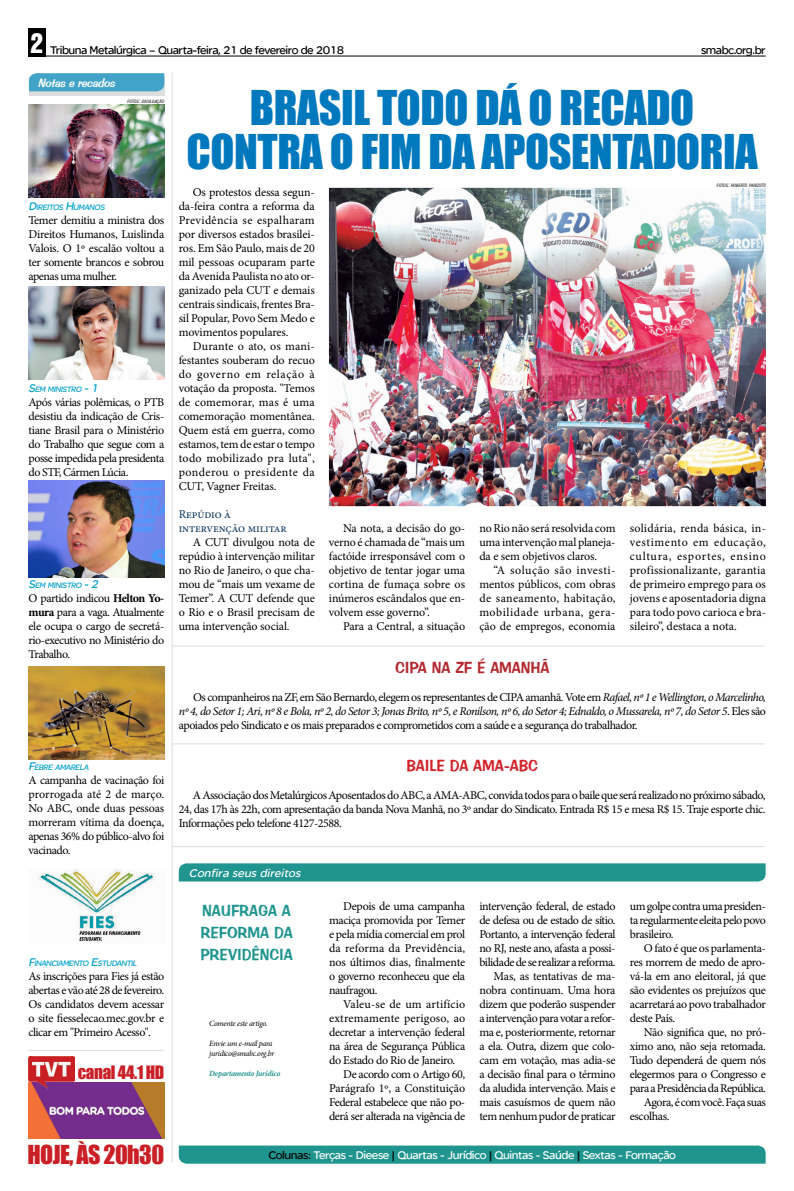
<style>
.page{position:relative;width:794px;height:1191px;background:#fff}
.page>*{position:absolute;margin:0;border:0;box-sizing:border-box;transform-origin:0 0}
.t1{font:44px/44px "Impact";letter-spacing:-.01em;color:#0078be;text-align:center}
.t2{font:24px "Impact";letter-spacing:-.025em;color:#c91f25}
.t3{font:17px "Impact";color:#c91f25}
.t4{font:16px/22px "Impress BT";letter-spacing:-.01em;color:#20958f;text-align:justify}
.t5{font:16px "Impress BT";letter-spacing:-.01em;color:#b32a30}
.t6{font:16px "Impress BT";letter-spacing:-.01em;color:#d2232a}
.t7{font:12px/14px "Minion Pro";letter-spacing:-.03em;color:#000;text-align:justify}
.t8{font:12px "SE Optimist Semi";letter-spacing:-.035em;color:#fff}
.t9{font:12px "SE Optimist Semi";letter-spacing:-.04em;color:#000}
.t10{font:12px/14px "Minion Pro";letter-spacing:-.01em;color:#0e385e}
.t11{font:12px "Minion Pro";letter-spacing:-.005em;color:#000}
.t12{font:12px "Minion Pro";letter-spacing:.01em;color:#000}
.t13{font:italic 12px "SE Optimist Semi";color:#fff}
.t14{font:italic 12px "Impress BT";color:#fff}
.t15{font:italic 8.4px "SE Optimist Semi";color:#00a1cb}
.t16{font:italic 8px/10px "Minion Pro";letter-spacing:-.04em;color:#000}
.t17{font:italic 700 8px "Minion Pro";letter-spacing:-.035em;color:#20958f}
.t18{font:italic condensed 4.4px "Swiss 721 BT";color:#000}
.s1{font-family:"Helvetica Inserat";font-size:25px;color:#fff}
.s2{font-size:6.2px}
.s3{font-size:12px}
.s4{font-weight:700}
.s5{font-style:italic}
.s6{color:#000}
</style>
<div class="page">
<img style="left:28px;top:666px;width:137px;height:93px">
<img style="left:37px;top:870px;width:118px;height:72px">
<div style="left:29px;top:78px;width:135px;height:18px;background:linear-gradient(to right,#dcddde,#dcddde)"></div>
<div style="left:29px;top:73px;width:135px;height:18px;background:#40a3c7"></div>
<img style="left:28px;top:104px;width:136px;height:94px">
<img style="left:28px;top:286px;width:136px;height:94px">
<img style="left:28px;top:481px;width:136px;height:97px">
<div style="left:28px;top:28px;width:17px;height:28px;background:#000"></div>
<hr style="left:28px;top:56px;width:737px;height:1px;background:#000">
<hr style="left:172px;top:73px;width:1px;height:1089px;background:#dcddde">
<hr style="left:28px;top:1050px;width:136px;height:1px;background:#dcddde">
<img style="left:28px;top:1082px;width:136px;height:56px">
<img style="left:29px;top:1056px;width:46px;height:32px">
<hr style="left:172px;top:846px;width:592px;height:1px;background:#dcddde">
<hr style="left:172px;top:743px;width:592px;height:1px;background:#dcddde">
<hr style="left:172px;top:645px;width:592px;height:1px;background:#dcddde">
<img style="left:329px;top:188px;width:437px;height:318px">
<div style="left:179px;top:1145px;width:586px;height:18px;background:#20958f"></div>
<div style="left:179px;top:863px;width:586px;height:18px;background:#20958f"></div>
<p class="t9" style="left:30px;top:43px;width:316px"><span class="s1">2</span> Tribuna Metalúrgica – Quarta-feira, 21 de fevereiro de 2018</p>
<p class="t9" style="left:701px;top:43px;width:66px">smabc.org.br</p>
<p class="t14" style="left:38px;top:75px;width:82px">Notaserecados</p>
<p class="t18" style="left:127px;top:99px;width:38px">FOTOS<span class="s2">:</span> DIVULGAÇÃO</p>
<p class="t15" style="left:28px;top:203px;width:79px"><span class="s3">D</span>IREITOS <span class="s3">H</span>UMANOS</p>
<p class="t7" style="left:28px;top:213px;width:137px">Temer demitiu a ministra dos Direitos Humanos, Luislinda Valois. O 1º escalão voltou a ter somente brancos e sobrou apenas uma mulher.</p>
<p class="t15" style="left:28px;top:385px;width:74px"><span class="s3">S</span>EM MINISTRO <span class="s3">-1</span></p>
<p class="t7" style="left:28px;top:395px;width:137px">Após várias polêmicas, o PTB desistiu da indicação de Cris&shy;tiane Brasil para o Ministério do Trabalho que segue com a posse impedida pela presidenta do STF, Cármen Lúcia.</p>
<p class="t15" style="left:28px;top:581px;width:74px"><span class="s3">S</span>EM MINISTRO <span class="s3">-2</span></p>
<p class="t7" style="left:28px;top:591px;width:137px">O partido indicou <span class="s4">Helton Yo&shy;mura</span> para a vaga. Atualmente ele ocupa o cargo de secretá&shy;rio-executivo no Ministério do Trabalho.</p>
<p class="t15" style="left:28px;top:763px;width:63px"><span class="s3">F</span>EBRE AMARELA</p>
<p class="t7" style="left:28px;top:773px;width:137px">A campanha de vacinação foi prorrogada até 2 de março.<br>No ABC, onde duas pessoas morreram vítima da doença, apenas 36% do público-alvo foi vacinado.</p>
<p class="t15" style="left:28px;top:959px;width:112px"><span class="s3">F</span>INANCIAMENTO <span class="s3">E</span>STUDANTIL</p>
<p class="t7" style="left:28px;top:969px;width:137px">As inscrições para Fies já estão abertas e vão até 28 de fevereiro.<br>Os candidatos devem acessar o site fiesselecao.mec.gov.br e clicar em "Primeiro Acesso".</p>
<h3 class="t3" style="left:78px;top:1059px;width:88px">CANAL 44.1 HD</h3>
<h2 class="t2" style="left:28px;top:1135px;width:138px">HOJE, ÀS 20H30</h2>
<h1 class="t1" style="left:187px;top:85px;width:572px">BRASIL TODO DÁ O RECADO<br>CONTRA O FIM DA APOSENTADORIA</h1>
<p class="t7" style="left:179px;top:185px;width:138px;text-indent:14px">Os protestos dessa segun&shy;da-feira contra a reforma da Previdência se espalharam por diversos estados brasilei&shy;ros. Em São Paulo, mais de 20 mil pessoas ocuparam parte da Avenida Paulista no ato or&shy;ganizado pela CUT e demais centrais sindicais, frentes Bra&shy;sil Popular, Povo Sem Medo e movimentos populares.</p>
<p class="t7" style="left:179px;top:339px;width:138px;text-indent:14px">Durante o ato, os mani&shy;festantes souberam do recuo do governo em relação à votação da proposta. "Temos de comemorar, mas é uma comemoração momentânea.<br>Quem está em guerra, como estamos, tem de estar o tempo todo mobilizado pra luta", ponderou o presidente da CUT, Vagner Freitas.</p>
<p class="t10" style="left:179px;top:507px;width:110px">Repúdio à intervenção militar</p>
<p class="t7" style="left:179px;top:535px;width:138px;text-indent:14px">A CUT divulgou nota de repúdio à intervenção militar no Rio de Janeiro, o que cha&shy;mou de “mais um vexame de Temer”. A CUT defende que o Rio e o Brasil precisam de uma intervenção social.</p>
<p class="t7" style="left:329px;top:521px;width:138px;text-indent:14px">Na nota, a decisão do go&shy;verno é chamada de “mais um factóide irresponsável com o objetivo de tentar jogar uma cortina de fumaça sobre os inúmeros escândalos que en&shy;volvem esse governo”.</p>
<p class="t7" style="left:343px;top:619px;width:123px">Para a Central, a situação</p>
<p class="t18" style="left:717px;top:183px;width:51px">FOTOS<span class="s2">:</span> ROBERTO PARIZOTTI</p>
<p class="t7" style="left:479px;top:521px;width:138px">no Rio não será resolvida com uma intervenção mal planeja&shy;da e sem objetivos claros.</p>
<p class="t7" style="left:479px;top:563px;width:138px;text-indent:14px">“A solução são investi&shy;mentos públicos, com obras de saneamento, habitação, mobilidade urbana, gera&shy;ção de empregos, economia</p>
<p class="t7" style="left:629px;top:521px;width:138px">solidária, renda básica, in&shy;vestimento em educação, cultura, esportes, ensino profissionalizante, garantia de primeiro emprego para os jovens e aposentadoria digna para todo povo carioca e bra&shy;sileiro”, destaca a nota.</p>
<h3 class="t5" style="left:395px;top:657px;width:156px">CIPA NA ZF É AMANHÃ</h3>
<p class="t7" style="left:179px;top:690px;width:588px;text-indent:14px">Os companheiros na ZF, em São Bernardo, elegem os representantes de CIPA amanhã. Vote em <span class="s5">Rafael, nº 1 e Wellington, o Marcelinho, nº 4, do Setor 1; Ari, nº 8 e Bola, nº 2, do Setor 3; Jonas Brito, nº 5, e Ronilson, nº 6, do Setor 4; Ednaldo, o Mussarela, nº 7, do Setor 5</span>. Eles são apoiados pelo Sindicato e os mais preparados e comprometidos com a saúde e a segurança do trabalhador.</p>
<h3 class="t6" style="left:406px;top:755px;width:78px">BAILE DA AMA</h3>
<h3 class="t6" style="left:503px;top:755px;width:35px">-ABC</h3>
<p class="t7" style="left:179px;top:788px;width:588px;text-indent:14px">A Associação dos Metalúrgicos Aposentados do ABC, a AMA-ABC, convida todos para o baile que será realizado no próximo sábado, 24, das 17h às 22h, com apresentação da banda Nova Manhã, no 3º andar do Sindicato. Entrada R$ 15 e mesa R$ 15. Traje esporte chic.<br>Informações pelo telefone 4127-2588.</p>
<p class="t13" style="left:189px;top:866px;width:116px">Confira seus direitos</p>
<h3 class="t4" style="left:200px;top:899px;width:94px">NAUFRAGA A REFORMA DA PREVIDÊNCIA</h3>
<p class="t16" style="left:209px;top:1018px;width:60px">Comente este artigo.</p>
<p class="t16" style="left:209px;top:1038px;width:67px">Envie um e-mail para juridico@smabc.org.br</p>
<p class="t17" style="left:209px;top:1067px;width:73px">Departamento Jurídico</p>
<p class="t7" style="left:329px;top:899px;width:138px;text-indent:14px">Depois de uma campanha maciça promovida por Temer e pela mídia comercial em prol da reforma da Previdência, nos últimos dias, finalmente o governo reconheceu que ela naufragou.</p>
<p class="t12" style="left:343px;top:996px;width:123px">Valeu-se de um artifício</p>
<p class="t7" style="left:329px;top:1011px;width:138px">extremamente perigoso, ao</p>
<p class="t7" style="left:329px;top:1025px;width:138px">decretar a intervenção federal</p>
<p class="t7" style="left:329px;top:1039px;width:138px">na área de Segurança Pública</p>
<p class="t7" style="left:329px;top:1053px;width:128px">do Estado do Rio de Janeiro.</p>
<p class="t7" style="left:343px;top:1067px;width:123px">De acordo com o Artigo 60,</p>
<p class="t11" style="left:329px;top:1080px;width:138px">Parágrafo 1º, a Constituição</p>
<p class="t7" style="left:329px;top:1095px;width:138px">Federal estabelece que não po-</p>
<p class="t7" style="left:329px;top:1109px;width:138px">derá ser alterada na vigência de</p>
<p class="t7" style="left:479px;top:899px;width:138px;text-align:right">intervenção federal, de estado de defesa ou de estado de sítio.<br>Portanto, a intervenção federal no RJ, neste ano, afasta a possi&shy;bilidade de se realizar a reforma.<br>Mas, as tentativas de ma&shy;nobra continuam. Uma hora dizem que poderão suspender a intervenção para votar a refor&shy;ma e, posteriormente, retornar a ela. Outra, dizem que colo&shy;cam em votação, mas adia-se a decisão final para o término da aludida intervenção. Mais e mais casuísmos de quem não tem nenhum pudor de praticar</p>
<p class="t7" style="left:630px;top:899px;width:138px">um golpe contra uma presiden&shy;ta regularmente eleita pelo povo brasileiro.</p>
<p class="t7" style="left:630px;top:941px;width:138px;text-indent:14px">O fato é que os parlamenta&shy;res morrem de medo de apro&shy;vá-la em ano eleitoral, já que são evidentes os prejuízos que acarretará ao povo trabalhador deste País.</p>
<p class="t7" style="left:644px;top:1025px;width:123px">Não significa que, no pró-</p>
<p class="t7" style="left:630px;top:1039px;width:138px">ximo ano, não seja retomada.</p>
<p class="t7" style="left:630px;top:1053px;width:138px">Tudo dependerá de quem nós</p>
<p class="t7" style="left:630px;top:1067px;width:138px">elegermos para o Congresso e</p>
<p class="t7" style="left:630px;top:1081px;width:138px">para a Presidência da República.</p>
<p class="t7" style="left:644px;top:1095px;width:123px">Agora, é com você. Faça suas</p>
<p class="t7" style="left:630px;top:1109px;width:41px">escolhas.</p>
<p class="t8" style="left:268px;top:1148px;width:409px"><span class="s6">Colunas:</span> Terças - Dieese <span class="s6">|</span> Quartas - Jurídico <span class="s6">|</span> Quintas - Saúde <span class="s6">|</span> Sextas - Formação</p>
</div>
